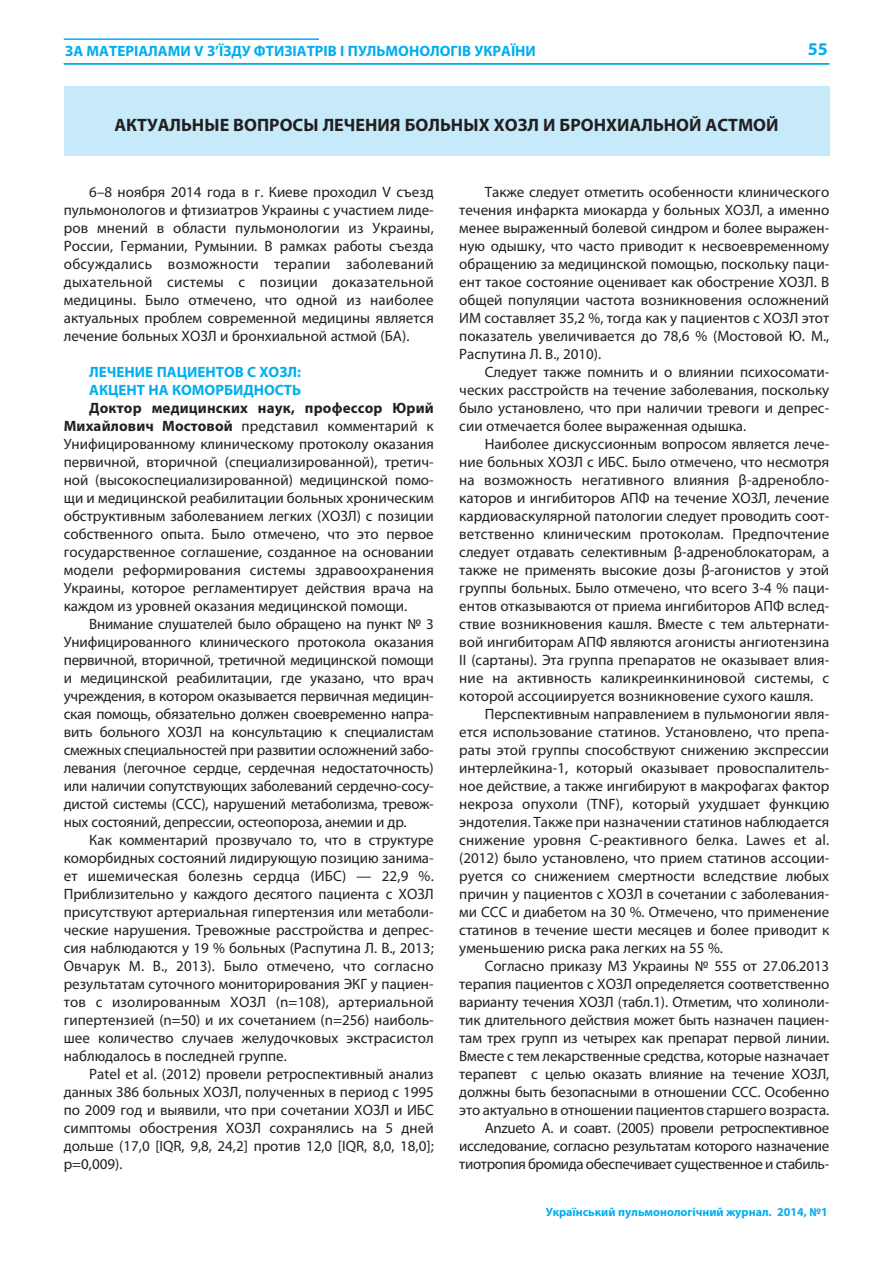
<style>
.page{position:relative;width:893px;height:1263px;background:#fff}
.page>*{position:absolute;margin:0;border:0;box-sizing:border-box;transform-origin:0 0}
.t1{font:700 18px "Myriad Pro";color:#231f20}
.t2{font:700 18px "Myriad Pro";color:#00aeef}
.t3{font:15px/18px "Myriad Pro";letter-spacing:-.01em;color:#231f20;text-align:justify}
.t4{font:700 15px/18px "Myriad Pro";color:#00aeef}
.t5{font:700 12px "Myriad Pro";color:#00aeef}
.s1{font-weight:700}
</style>
<div class="page">
<hr style="left:64px;top:38px;width:255px;height:2px;background:#00aeef">
<hr style="left:64px;top:63px;width:765px;height:2px;background:#00aeef">
<div style="left:64px;top:86px;width:765px;height:70px;background:#c6eafa"></div>
<p class="t4" style="left:65px;top:43px;width:472px">ЗА МАТЕРІАЛАМИ V З’ЇЗДУ ФТИЗІАТРІВ І ПУЛЬМОНОЛОГІВ УКРАЇНИ</p>
<p class="t2" style="left:808px;top:42px;width:21px">55</p>
<p class="t1" style="left:115px;top:118px;width:665px">АКТУАЛЬНЫЕ ВОПРОСЫ ЛЕЧЕНИЯ БОЛЬНЫХ ХОЗЛ И БРОНХИАЛЬНОЙ АСТМОЙ</p>
<p class="t3" style="left:64px;top:184px;width:371px;text-indent:26px">6–8 ноября 2014 года в г. Киеве проходил V съезд пульмонологов и фтизиатров Украины с участием лиде&shy;ров мнений в области пульмонологии из Украины, России, Германии, Румынии. В рамках работы съезда обсуждались возможности терапии заболеваний дыхательной системы с позиции доказательной медицины. Было отмечено, что одной из наиболее актуальных проблем современной медицины является лечение больных ХОЗЛ и бронхиальной астмой (БА).</p>
<p class="t4" style="left:89px;top:364px;width:213px">ЛЕЧЕНИЕ ПАЦИЕНТОВ С ХОЗЛ:<br>АКЦЕНТ НА КОМОРБИДНОСТЬ</p>
<p class="t3" style="left:64px;top:400px;width:371px;text-indent:26px"><span class="s1">Доктор медицинских наук, профессор Юрий Михайлович Мостовой</span> представил комментарий к Унифицированному клиническому протоколу оказания первичной, вторичной (специализированной), третич&shy;ной (высокоспециализированной) медицинской помо&shy;щи и медицинской реабилитации больных хроническим обструктивным заболеванием легких (ХОЗЛ) с позиции собственного опыта. Было отмечено, что это первое государственное соглашение, созданное на основании модели реформирования системы здравоохранения Украины, которое регламентирует действия врача на каждом из уровней оказания медицинской помощи.</p>
<p class="t3" style="left:64px;top:616px;width:371px;text-indent:26px">Внимание слушателей было обращено на пункт № 3<br>Унифицированного клинического протокола оказания первичной, вторичной, третичной медицинской помощи и медицинской реабилитации, где указано, что врач учреждения, в котором оказывается первичная медицин&shy;ская помощь, обязательно должен своевременно напра&shy;вить больного ХОЗЛ на консультацию к специалистам смежных специальностей при развитии осложнений забо&shy;левания (легочное сердце, сердечная недостаточность) или наличии сопутствующих заболеваний сердечно-сосу&shy;дистой системы (ССС), нарушений метаболизма, тревож&shy;ных состояний, депрессии, остеопороза, анемии и др.</p>
<p class="t3" style="left:64px;top:832px;width:371px;text-indent:26px">Как комментарий прозвучало то, что в структуре коморбидных состояний лидирующую позицию занима&shy;ет ишемическая болезнь сердца (ИБС) — 22,9 %.<br>Приблизительно у каждого десятого пациента с ХОЗЛ присутствуют артериальная гипертензия или метаболи&shy;ческие нарушения. Тревожные расстройства и депрес&shy;сия наблюдаются у 19 % больных (Распутина Л. В., 2013; Овчарук М. В., 2013). Было отмечено, что согласно результатам суточного мониторирования ЭКГ у пациен&shy;тов с изолированным ХОЗЛ (n=108), артериальной гипертензией (n=50) и их сочетанием (n=256) наиболь&shy;шее количество случаев желудочковых экстрасистол наблюдалось в последней группе.</p>
<p class="t3" style="left:64px;top:1066px;width:371px;text-indent:26px">Patel et al. (2012) провели ретроспективный анализ данных 386 больных ХОЗЛ, полученных в период с 1995 по 2009 год и выявили, что при сочетании ХОЗЛ и ИБС симптомы обострения ХОЗЛ сохранялись на 5 дней дольше (17,0 [IQR, 9,8, 24,2] против 12,0 [IQR, 8,0, 18,0]; p=0,009).</p>
<p class="t3" style="left:459px;top:184px;width:371px;text-indent:26px">Также следует отметить особенности клинического течения инфаркта миокарда у больных ХОЗЛ, а именно менее выраженный болевой синдром и более выражен&shy;ную одышку, что часто приводит к несвоевременному обращению за медицинской помощью, поскольку паци&shy;ент такое состояние оценивает как обострение ХОЗЛ. В общей популяции частота возникновения осложнений ИМ составляет 35,2 %, тогда как у пациентов с ХОЗЛ этот показатель увеличивается до 78,6 % (Мостовой Ю. М., Распутина Л. В., 2010).</p>
<p class="t3" style="left:459px;top:364px;width:371px;text-indent:26px">Следует также помнить и о влиянии психосомати&shy;ческих расстройств на течение заболевания, поскольку было установлено, что при наличии тревоги и депрес&shy;сии отмечается более выраженная одышка.</p>
<p class="t3" style="left:459px;top:436px;width:371px;text-indent:26px">Наиболее дискуссионным вопросом является лече&shy;ние больных ХОЗЛ с ИБС. Было отмечено, что несмотря на возможность негативного влияния β-адренобло&shy;каторов и ингибиторов АПФ на течение ХОЗЛ, лечение кардиоваскулярной патологии следует проводить соот&shy;ветственно клиническим протоколам. Предпочтение следует отдавать селективным β-адреноблокаторам, а также не применять высокие дозы β-агонистов у этой группы больных. Было отмечено, что всего 3-4 % паци&shy;ентов отказываются от приема ингибиторов АПФ вслед&shy;ствие возникновения кашля. Вместе с тем альтернати&shy;вой ингибиторам АПФ являются агонисты ангиотензина II (сартаны). Эта группа препаратов не оказывает влия&shy;ние на активность каликреинкининовой системы, с которой ассоциируется возникновение сухого кашля.</p>
<p class="t3" style="left:459px;top:706px;width:371px;text-indent:26px">Перспективным направлением в пульмоногии явля&shy;ется использование статинов. Установлено, что препа&shy;раты этой группы способствуют снижению экспрессии интерлейкина-1, который оказывает провоспалитель&shy;ное действие, а также ингибируют в макрофагах фактор некроза опухоли (TNF), который ухудшает функцию эндотелия. Также при назначении статинов наблюдается снижение уровня С-реактивного белка. Lawes et al. (2012) было установлено, что прием статинов ассоции&shy;руется со снижением смертности вследствие любых причин у пациентов с ХОЗЛ в сочетании с заболевания&shy;ми ССС и диабетом на 30 %. Отмечено, что применение статинов в течение шести месяцев и более приводит к уменьшению риска рака легких на 55 %.</p>
<p class="t3" style="left:459px;top:958px;width:371px;text-align:right">Согласно приказу МЗ Украины № 555 от 27.06.2013 терапия пациентов с ХОЗЛ определяется соответственно варианту течения ХОЗЛ (табл.1). Отметим, что холиноли&shy;тик длительного действия может быть назначен пациен&shy;там трех групп из четырех как препарат первой линии.<br>Вместе с тем лекарственные средства, которые назначает терапевт с целью оказать влияние на течение ХОЗЛ, должны быть безопасными в отношении ССС. Особенно это актуально в отношении пациентов старшего возраста.<br>Аnzueto A. и соавт. (2005) провели ретроспективное исследование, согласно результатам которого назначение тиотропия бромида обеспечивает существенное и стабиль-</p>
<p class="t5" style="left:546px;top:1207px;width:284px">Український пульмонологічний журнал. 2014, №1</p>
</div>
